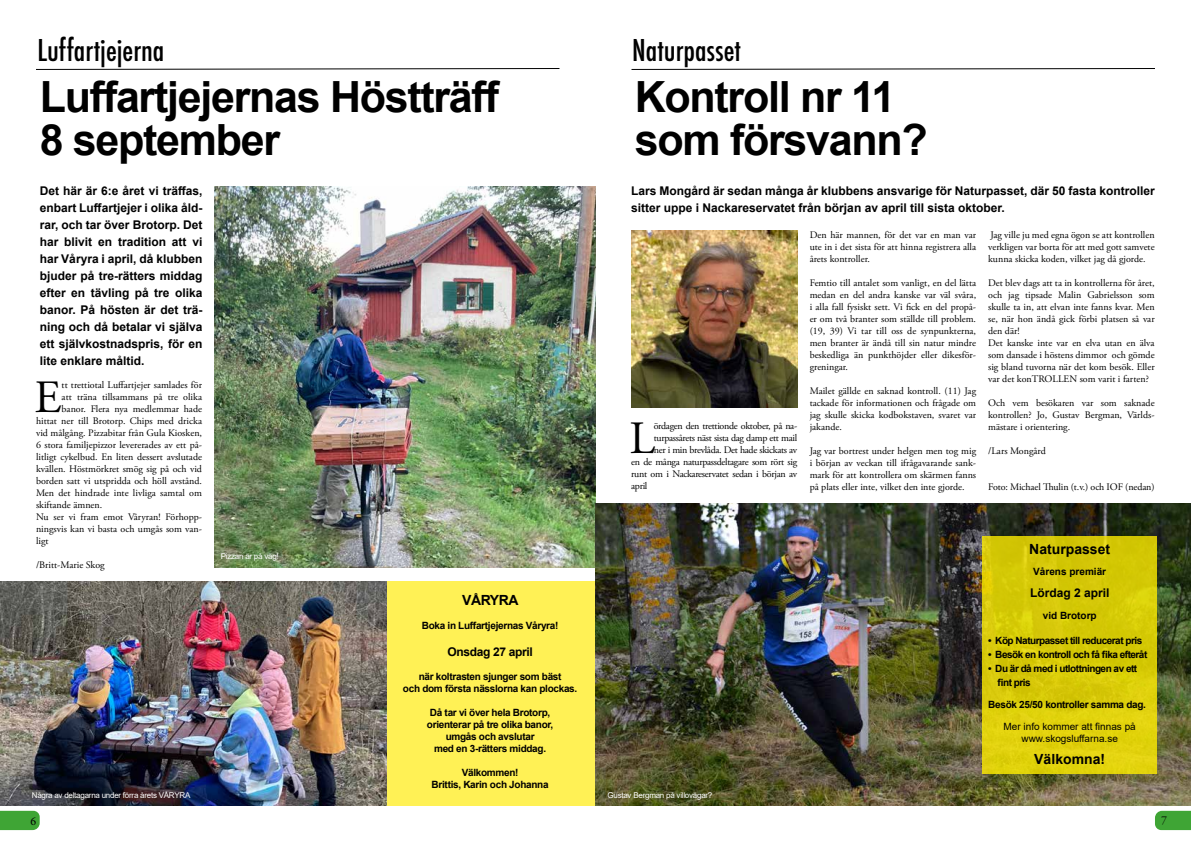
<style>
.page{position:relative;width:1191px;height:842px;background:#fff}
.page>*{position:absolute;margin:0;border:0;box-sizing:border-box;transform-origin:0 0}
.t1{font:46.2px "Adobe Garamond Pro";color:#000}
.t2{font:700 43px/43px "Arial";letter-spacing:-.03em;color:#000}
.t3{font:500 33px "Futura PT Cond";color:#000}
.t4{font:700 14px "Arial";color:#000}
.t5{font:700 12px/17px "Arial";color:#000;text-align:justify}
.t6{font:700 12px "Arial";letter-spacing:-.03em;color:#000}
.t7{font:12px "Minion Pro";color:#000}
.t8{font:12px "Adobe Garamond Pro";color:#000}
.t9{font:10px/12px "Adobe Garamond Pro";color:#000;text-align:justify}
.t10{font:700 10px/12px "Arial";letter-spacing:-.03em;color:#000;text-align:center}
.t11{font:10px "Adobe Garamond Pro";letter-spacing:-.03em;color:#000}
.t12{font:700 10px/14px "Arial";letter-spacing:-.05em;color:#000}
.t13{font:10px/12px "Arial";color:#000;text-align:center}
.t14{font:700 10px "Arial";color:#000}
.t15{font:8px "Arial";letter-spacing:-.03em;color:#fff}
</style>
<div class="page">
<svg style="left:0;top:811px;width:40px;height:19px"></svg>
<svg style="left:1155px;top:811px;width:36px;height:19px"></svg>
<img style="left:631px;top:230px;width:166px;height:177px">
<svg style="left:36px;top:68px;width:524px;height:2px"></svg>
<div style="left:385px;top:581px;width:210px;height:225px;background:#fff155"></div>
<img style="left:214px;top:186px;width:381px;height:381px">
<svg style="left:631px;top:68px;width:524px;height:2px"></svg>
<img style="left:0;top:581px;width:387px;height:225px">
<img style="left:595px;top:503px;width:596px;height:303px">
<div style="left:982px;top:536px;width:175px;height:238px;background:linear-gradient(to right,#d9cb0a,#d9cd08)"></div>
<h3 class="t3" style="left:37px;top:31px;width:129px">Luffartjejerna</h3>
<h3 class="t3" style="left:632px;top:31px;width:110px">Naturpasset</h3>
<h2 class="t2" style="left:40px;top:76px;width:462px">Luffartjejernas Höstträff<br>8 september</h2>
<p class="t5" style="left:40px;top:183px;width:164px">Det här är 6:e året vi träffas, enbart Luffartjejer i olika åld&shy;rar, och tar över Brotorp. Det har blivit en tradition att vi har Våryra i april, då klubben bjuder på tre-rätters middag efter en tävling på tre olika banor. På hösten är det trä&shy;ning och då betalar vi själva ett självkostnadspris, för en lite enklare måltid.</p>
<h2 class="t2" style="left:635px;top:76px;width:294px">Kontroll nr 11 som försvann?</h2>
<p class="t5" style="left:631px;top:183px;width:525px">Lars Mongård är sedan många år klubbens ansvarige för Naturpasset, där 50 fasta kontroller sitter uppe i Nackareservatet från början av april till sista oktober.</p>
<p class="t9" style="left:809px;top:229px;width:168px">Den här mannen, för det var en man var ute in i det sista för att hinna registrera alla årets kontroller.</p>
<p class="t9" style="left:809px;top:277px;width:168px">Femtio till antalet som vanligt, en del lätta medan en del andra kanske var väl svåra, i alla fall fysiskt sett. Vi fick en del propå&shy;er om två branter som ställde till problem. (19, 39) Vi tar till oss de synpunkterna, men branter är ändå till sin natur mindre beskedliga än punkthöjder eller dikesför&shy;greningar.</p>
<p class="t9" style="left:809px;top:385px;width:168px">Mailet gällde en saknad kontroll. (11) Jag tackade för informationen och frågade om jag skulle skicka kodbokstaven, svaret var jakande.</p>
<p class="t9" style="left:809px;top:445px;width:168px">Jag var bortrest under helgen men tog mig i början av veckan till ifrågavarande sank&shy;mark för att kontrollera om skärmen fanns på plats eller inte, vilket den inte gjorde.</p>
<p class="t9" style="left:988px;top:229px;width:168px">Jag ville ju med egna ögon se att kontrollen verkligen var borta för att med gott samvete kunna skicka koden, vilket jag då gjorde.</p>
<p class="t9" style="left:988px;top:277px;width:168px;text-align:left">Det blev dags att ta in kontrollerna för året, och jag tipsade Malin Gabrielsson som skulle ta in, att elvan inte fanns kvar. Men se, när hon ändå gick förbi platsen så var den där!<br>Det kanske inte var en elva utan en älva som dansade i höstens dimmor och gömde sig bland tuvorna när det kom besök. Eller var det konTROLLEN som varit i farten?</p>
<p class="t9" style="left:988px;top:397px;width:168px">Och vem besökaren var som saknade kontrollen? Jo, Gustav Bergman, Världs&shy;mästare i orientering.</p>
<p class="t9" style="left:988px;top:445px;width:59px">/Lars Mongård</p>
<p class="t9" style="left:988px;top:481px;width:168px">Foto: Michael Thulin (t.v.) och IOF (nedan)</p>
<h1 class="t1" style="left:35px;top:370px;width:28px">E</h1>
<p class="t9" style="left:62px;top:379px;width:142px">tt trettiotal Luffartjejer samlades för</p>
<p class="t9" style="left:62px;top:391px;width:142px">att träna tillsammans på tre olika</p>
<p class="t9" style="left:62px;top:403px;width:142px">banor. Flera nya medlemmar hade</p>
<p class="t9" style="left:36px;top:415px;width:168px">hittat ner till Brotorp. Chips med dricka</p>
<p class="t9" style="left:36px;top:427px;width:168px">vid målgång. Pizzabitar från Gula Kiosken,</p>
<p class="t9" style="left:36px;top:439px;width:167px">6 stora familjepizzor levererades av ett på-</p>
<p class="t9" style="left:36px;top:451px;width:168px">litligt cykelbud. En liten dessert avslutade</p>
<p class="t9" style="left:36px;top:463px;width:167px">kvällen. Höstmörkret smög sig på och vid</p>
<p class="t9" style="left:36px;top:475px;width:167px">borden satt vi utspridda och höll avstånd.</p>
<p class="t9" style="left:36px;top:487px;width:167px">Men det hindrade inte livliga samtal om</p>
<p class="t9" style="left:36px;top:499px;width:68px">skiftande ämnen.</p>
<p class="t9" style="left:36px;top:511px;width:167px">Nu ser vi fram emot Våryran! Förhopp-</p>
<p class="t9" style="left:36px;top:523px;width:168px">ningsvis kan vi basta och umgås som van-</p>
<p class="t9" style="left:36px;top:535px;width:14px">ligt</p>
<p class="t9" style="left:36px;top:559px;width:70px">/Britt-Marie Skog</p>
<h1 class="t1" style="left:629px;top:411px;width:27px">L</h1>
<p class="t11" style="left:654px;top:420px;width:145px">ördagen den trettionde oktober, på na-</p>
<p class="t11" style="left:654px;top:432px;width:145px">turpassårets näst sista dag damp ett mail</p>
<p class="t11" style="left:654px;top:444px;width:145px">ner i min brevlåda. Det hade skickats av</p>
<p class="t11" style="left:631px;top:456px;width:168px">en de många naturpassdeltagare som rört sig</p>
<p class="t11" style="left:631px;top:468px;width:168px">runt om i Nackareservatet sedan i början av</p>
<p class="t9" style="left:631px;top:480px;width:18px">april</p>
<h3 class="t4" style="left:1029px;top:539px;width:82px">Naturpasset</h3>
<p class="t14" style="left:1033px;top:564px;width:74px">Vårens premiär</p>
<p class="t5" style="left:1030px;top:584px;width:81px">Lördag 2 april</p>
<p class="t14" style="left:1042px;top:608px;width:55px">vid Brotorp</p>
<p class="t12" style="left:988px;top:633px;width:155px">• Köp Naturpasset till reducerat pris</p>
<p class="t12" style="left:988px;top:647px;width:160px">• Besök en kontroll och få fika efteråt</p>
<p class="t12" style="left:997px;top:661px;width:141px;text-indent:-9px">• Du är då med i utlottningen av ett fint pris</p>
<p class="t10" style="left:988px;top:698px;width:159px">Besök 25/50 kontroller samma dag.</p>
<p class="t13" style="left:1003px;top:720px;width:134px">Mer info kommer att finnas på www.skogsluffarna.se</p>
<h3 class="t4" style="left:1034px;top:749px;width:72px">Välkomna!</h3>
<p class="t15" style="left:221px;top:551px;width:59px">Pizzan är på väg!</p>
<h3 class="t4" style="left:462px;top:590px;width:58px">VÅRYRA</h3>
<p class="t10" style="left:422px;top:620px;width:138px">Boka in Luffartjejernas Våryra!</p>
<p class="t6" style="left:447px;top:643px;width:86px">Onsdag 27 april</p>
<p class="t10" style="left:403px;top:670px;width:176px">när koltrasten sjunger som bäst<br>och dom första nässlorna kan plockas.</p>
<p class="t10" style="left:427px;top:706px;width:128px">Då tar vi över hela Brotorp, orienterar på tre olika banor, umgås och avslutar<br>med en 3-rätters middag.</p>
<p class="t10" style="left:431px;top:766px;width:118px">Välkommen!<br>Brittis, Karin och Johanna</p>
<p class="t15" style="left:32px;top:790px;width:160px">Några av deltagarna under förra årets VÅRYRA</p>
<p class="t15" style="left:607px;top:790px;width:106px">Gustav Bergman på villovägar?</p>
<p class="t7" style="left:30px;top:813px;width:7px">6</p>
<p class="t8" style="left:1161px;top:813px;width:7px">7</p>
</div>
